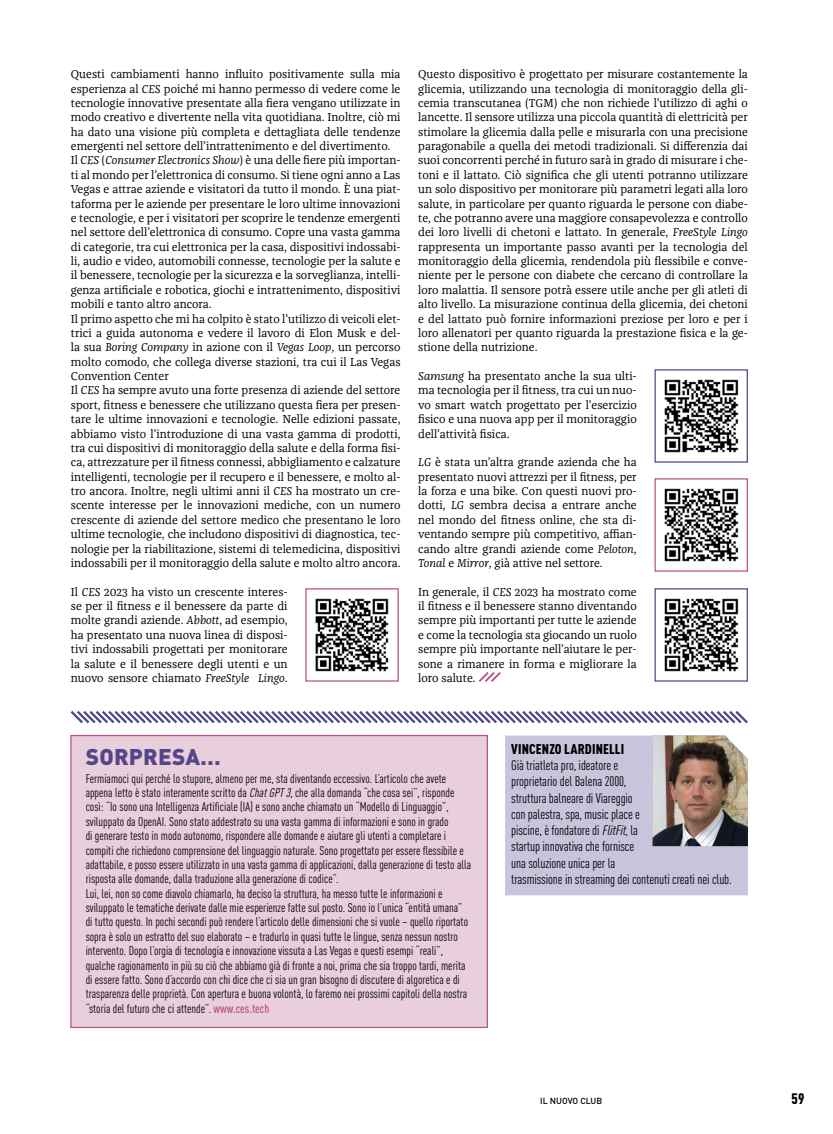
<style>
.page{position:relative;width:833px;height:1134px;background:#fff}
.page>*{position:absolute;margin:0;border:0;box-sizing:border-box;transform-origin:0 0}
.t1{font:900 22.5px "DIN Pro";letter-spacing:.01em;color:#554689}
.t2{font:900 condensed 15px "DIN Pro";color:#000}
.t3{font:900 condensed 14px "DIN Pro";letter-spacing:.01em;color:#000}
.t4{font:condensed 13.75px/16.2px "DIN Pro";letter-spacing:-.01em;color:#000}
.t5{font:condensed 12.5px/14.4px "DIN Pro";color:#000}
.t6{font:11.88px/14.4px "Franziska Web W03";color:#000;text-align:justify}
.t7{font:500 8.75px "DIN Pro";color:#000}
.s1{font-style:italic}
.s2{font-weight:500;color:#ba5185}
</style>
<div class="page">
<img style="left:315px;top:598px;width:74px;height:74px">
<div style="left:305px;top:588px;width:94px;height:94px;border:1px solid #ba5185"></div>
<svg style="left:478px;top:672px;width:23px;height:10px"></svg>
<img style="left:664px;top:379px;width:75px;height:74px">
<div style="left:654px;top:369px;width:94px;height:94px;border:1px solid #554689"></div>
<img style="left:664px;top:488px;width:75px;height:74px">
<div style="left:654px;top:478px;width:94px;height:94px;border:1px solid #ba5185"></div>
<img style="left:664px;top:598px;width:75px;height:74px">
<div style="left:654px;top:588px;width:94px;height:94px;border:1px solid #554689"></div>
<svg style="left:70px;top:711px;width:678px;height:13px"></svg>
<div style="left:71px;top:735px;width:416px;height:292px;background:#e9cedc"></div>
<div style="left:70px;top:735px;width:418px;height:293px;border:1px solid #ba5185"></div>
<div style="left:505px;top:735px;width:243px;height:160px;background:#cac3dc"></div>
<img style="left:652px;top:735px;width:96px;height:111px">
<p class="t6" style="left:71px;top:67px;width:331px;text-align:left">Questi cambiamenti hanno influito positivamente sulla mia esperienza al <span class="s1">CES</span> poiché mi hanno permesso di vedere come le tecnologie innovative presentate alla fiera vengano utilizzate in modo creativo e divertente nella vita quotidiana. Inoltre, ciò mi ha dato una visione più completa e dettagliata delle tendenze emergenti nel settore dell’intrattenimento e del divertimento.<br>Il <span class="s1">CES</span> (<span class="s1">Consumer Electronics Show</span>) è una delle fiere più importan&shy;ti al mondo per l’elettronica di consumo. Si tiene ogni anno a Las Vegas e attrae aziende e visitatori da tutto il mondo. È una piat&shy;taforma per le aziende per presentare le loro ultime innovazioni e tecnologie, e per i visitatori per scoprire le tendenze emergenti nel settore dell’elettronica di consumo. Copre una vasta gamma di categorie, tra cui elettronica per la casa, dispositivi indossabi&shy;li, audio e video, automobili connesse, tecnologie per la salute e il benessere, tecnologie per la sicurezza e la sorveglianza, intelli&shy;genza artificiale e robotica, giochi e intrattenimento, dispositivi mobili e tanto altro ancora.<br>Il primo aspetto che mi ha colpito è stato l'utilizzo di veicoli elet&shy;trici a guida autonoma e vedere il lavoro di Elon Musk e del&shy;la sua <span class="s1">Boring Company</span> in azione con il <span class="s1">Vegas Loop</span>, un percorso molto comodo, che collega diverse stazioni, tra cui il Las Vegas Convention Center<br>Il <span class="s1">CES</span> ha sempre avuto una forte presenza di aziende del settore sport, fitness e benessere che utilizzano questa fiera per presen&shy;tare le ultime innovazioni e tecnologie. Nelle edizioni passate, abbiamo visto l’introduzione di una vasta gamma di prodotti, tra cui dispositivi di monitoraggio della salute e della forma fisi&shy;ca, attrezzature per il fitness connessi, abbigliamento e calzature intelligenti, tecnologie per il recupero e il benessere, e molto al&shy;tro ancora. Inoltre, negli ultimi anni il <span class="s1">CES</span> ha mostrato un cre&shy;scente interesse per le innovazioni mediche, con un numero crescente di aziende del settore medico che presentano le loro ultime tecnologie, che includono dispositivi di diagnostica, tec&shy;nologie per la riabilitazione, sistemi di telemedicina, dispositivi indossabili per il monitoraggio della salute e molto altro ancora.</p>
<p class="t6" style="left:71px;top:584px;width:218px">Il <span class="s1">CES</span> 2023 ha visto un crescente interes&shy;se per il fitness e il benessere da parte di molte grandi aziende. <span class="s1">Abbott</span>, ad esempio, ha presentato una nuova linea di disposi&shy;tivi indossabili progettati per monitorare la salute e il benessere degli utenti e un nuovo sensore chiamato <span class="s1">FreeStyle Lingo</span>.</p>
<p class="t6" style="left:418px;top:67px;width:331px">Questo dispositivo è progettato per misurare costantemente la glicemia, utilizzando una tecnologia di monitoraggio della gli&shy;cemia transcutanea (TGM) che non richiede l’utilizzo di aghi o lancette. Il sensore utilizza una piccola quantità di elettricità per stimolare la glicemia dalla pelle e misurarla con una precisione paragonabile a quella dei metodi tradizionali. Si differenzia dai suoi concorrenti perché in futuro sarà in grado di misurare i che&shy;toni e il lattato. Ciò significa che gli utenti potranno utilizzare un solo dispositivo per monitorare più parametri legati alla loro salute, in particolare per quanto riguarda le persone con diabe&shy;te, che potranno avere una maggiore consapevolezza e controllo dei loro livelli di chetoni e lattato. In generale, <span class="s1">FreeStyle Lingo </span>rappresenta un importante passo avanti per la tecnologia del monitoraggio della glicemia, rendendola più flessibile e conve&shy;niente per le persone con diabete che cercano di controllare la loro malattia. Il sensore potrà essere utile anche per gli atleti di alto livello. La misurazione continua della glicemia, dei chetoni e del lattato può fornire informazioni preziose per loro e per i loro allenatori per quanto riguarda la prestazione fisica e la ge&shy;stione della nutrizione.</p>
<p class="t6" style="left:418px;top:369px;width:220px"><span class="s1">Samsung</span> ha presentato anche la sua ulti&shy;ma tecnologia per il fitness, tra cui un nuo&shy;vo smart watch progettato per l’esercizio fisico e una nuova app per il monitoraggio dell’attività fisica.</p>
<p class="t6" style="left:418px;top:455px;width:220px"><span class="s1">LG</span> è stata un’altra grande azienda che ha presentato nuovi attrezzi per il fitness, per la forza e una bike. Con questi nuovi pro&shy;dotti, <span class="s1">LG</span> sembra decisa a entrare anche nel mondo del fitness online, che sta di&shy;ventando sempre più competitivo, affian&shy;cando altre grandi aziende come <span class="s1">Peloton</span>, <span class="s1">Tonal</span> e <span class="s1">Mirror</span>, già attive nel settore.</p>
<p class="t6" style="left:418px;top:584px;width:220px">In generale, il <span class="s1">CES</span> 2023 ha mostrato come il fitness e il benessere stanno diventando sempre più importanti per tutte le aziende e come la tecnologia sta giocando un ruolo sempre più importante nell’aiutare le per&shy;sone a rimanere in forma e migliorare la loro salute.</p>
<h1 class="t1" style="left:86px;top:737px;width:136px">SORPRESA…</h1>
<p class="t5" style="left:86px;top:771px;width:387px">Fermiamoci qui perché lo stupore, almeno per me, sta diventando eccessivo. L’articolo che avete appena letto è stato interamente scritto da <span class="s1">ChatGPT3,</span>che alla domanda “che cosa sei”, risponde così: “Io sono una Intelligenza Artificiale (IA) e sono anche chiamato un “Modello di Linguaggio”, sviluppato da OpenAI. Sono stato addestrato su una vasta gamma di informazioni e sono in grado<br>di generare testo in modo autonomo, rispondere alle domande e aiutare gli utenti a completare i compiti che richiedono comprensione del linguaggio naturale. Sono progettato per essere flessibile e adattabile, e posso essere utilizzato in una vasta gamma di applicazioni, dalla generazione di testo alla risposta alle domande, dalla traduzione alla generazione di codice”.<br>Lui, lei, non so come diavolo chiamarlo, ha deciso la struttura, ha messo tutte le informazioni e sviluppato le tematiche derivate dalle mie esperienze fatte sul posto. Sono io l’unica “entità umana” di tutto questo. In pochi secondi può rendere l’articolo delle dimensioni che si vuole – quello riportato sopra è solo un estratto del suo elaborato – e tradurlo in quasi tutte le lingue, senza nessun nostro intervento. Dopo l’orgia di tecnologia e innovazione vissuta a Las Vegas e questi esempi “reali”, qualche ragionamento in più su ciò che abbiamo già di fronte a noi, prima che sia troppo tardi, merita di essere fatto. Sono d’accordo con chi dice che ci sia un gran bisogno di discutere di algoretica e di trasparenza delle proprietà. Con apertura e buona volontà, lo faremo nei prossimi capitoli della nostra “storia del futuro che ci attende”. <span class="s2">www.ces.tech</span></p>
<p class="t3" style="left:511px;top:738px;width:114px">VINCENZO LARDINELLI</p>
<p class="t4" style="left:511px;top:757px;width:222px">Già triatleta pro, ideatore e<br>proprietario del Balena 2000,<br>struttura balneare di Viareggio<br>con palestra, spa, music place e<br>piscine, è fondatore di <span class="s1">FlitFit</span>, la<br>startup innovativa che fornisce<br>una soluzione unica per la<br>trasmissione in streaming dei contenuti creati nei club.</p>
<p class="t7" style="left:540px;top:1094px;width:63px">IL NUOVO CLUB</p>
<p class="t2" style="left:791px;top:1086px;width:14px">59</p>
</div>
